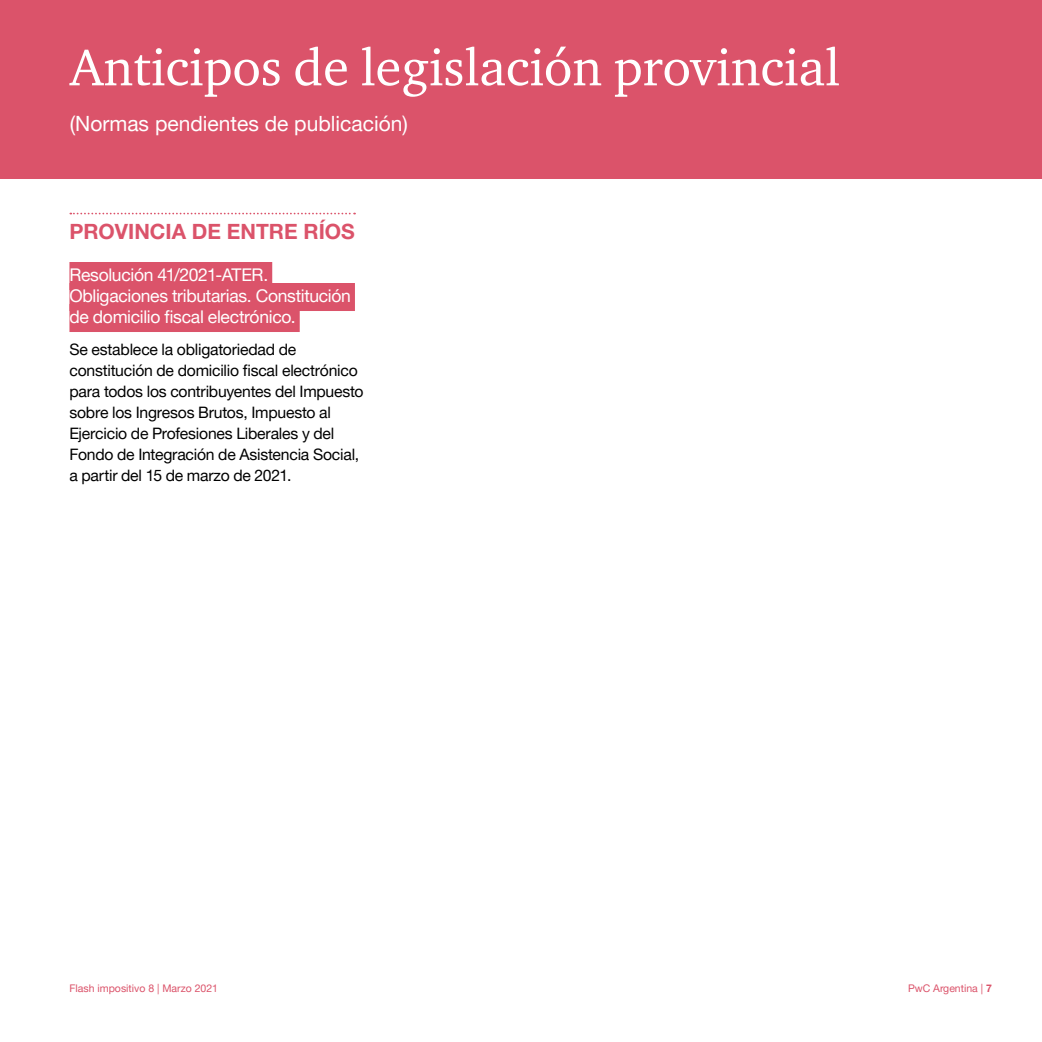
<style>
.page{position:relative;width:1042px;height:1042px;background:#fff}
.page>*{position:absolute;margin:0;border:0;box-sizing:border-box;transform-origin:0 0}
.t1{font:52.5px "ITC Charter Com";color:#fff}
.t2{font:21px "Helvetica Neue LT Pro";color:#fff}
.t3{font:700 21px "Helvetica Neue LT Pro";color:#db536a}
.t4{font:17.5px/21px "Helvetica Neue LT Pro";letter-spacing:-.02em;color:#fff}
.t5{font:15.75px/21px "Helvetica Neue LT Pro";letter-spacing:-.015em;color:#000}
.t6{font:10.5px "Helvetica Neue LT Pro";color:#db536a}
.s1{font-weight:700}
</style>
<div class="page">
<svg style="left:70px;top:213px;width:285px;height:1px"></svg>
<div style="left:69px;top:262px;width:203px;height:28px;background:#db536a"></div>
<div style="left:69px;top:283px;width:286px;height:28px;background:#db536a"></div>
<div style="left:69px;top:304px;width:231px;height:28px;background:#db536a"></div>
<div style="left:0;top:0;width:1042px;height:179px;background:#db536a"></div>
<h1 class="t1" style="left:70px;top:35px;width:771px">Anticipos de legislación provincial</h1>
<h2 class="t2" style="left:70px;top:110px;width:340px">(Normas pendientes de publicación)</h2>
<h2 class="t3" style="left:69px;top:219px;width:287px">PROVINCIA DE ENTRE RÍOS</h2>
<p class="t4" style="left:69px;top:264px;width:283px">Resolución 41/2021-ATER.<br>Obligaciones tributarias. Constitución de domicilio fiscal electrónico.</p>
<p class="t5" style="left:69px;top:338px;width:296px">Se establece la obligatoriedad de constitución de domicilio fiscal electrónico para todos los contribuyentes del Impuesto sobre los Ingresos Brutos, Impuesto al Ejercicio de Profesiones Liberales y del Fondo de Integración de Asistencia Social, a partir del 15 de marzo de 2021.</p>
<p class="t6" style="left:69px;top:982px;width:150px">Flash impositivo 8 | Marzo 2021</p>
<p class="t6" style="left:908px;top:982px;width:85px">PwC Argentina | <span class="s1">7</span></p>
</div>
